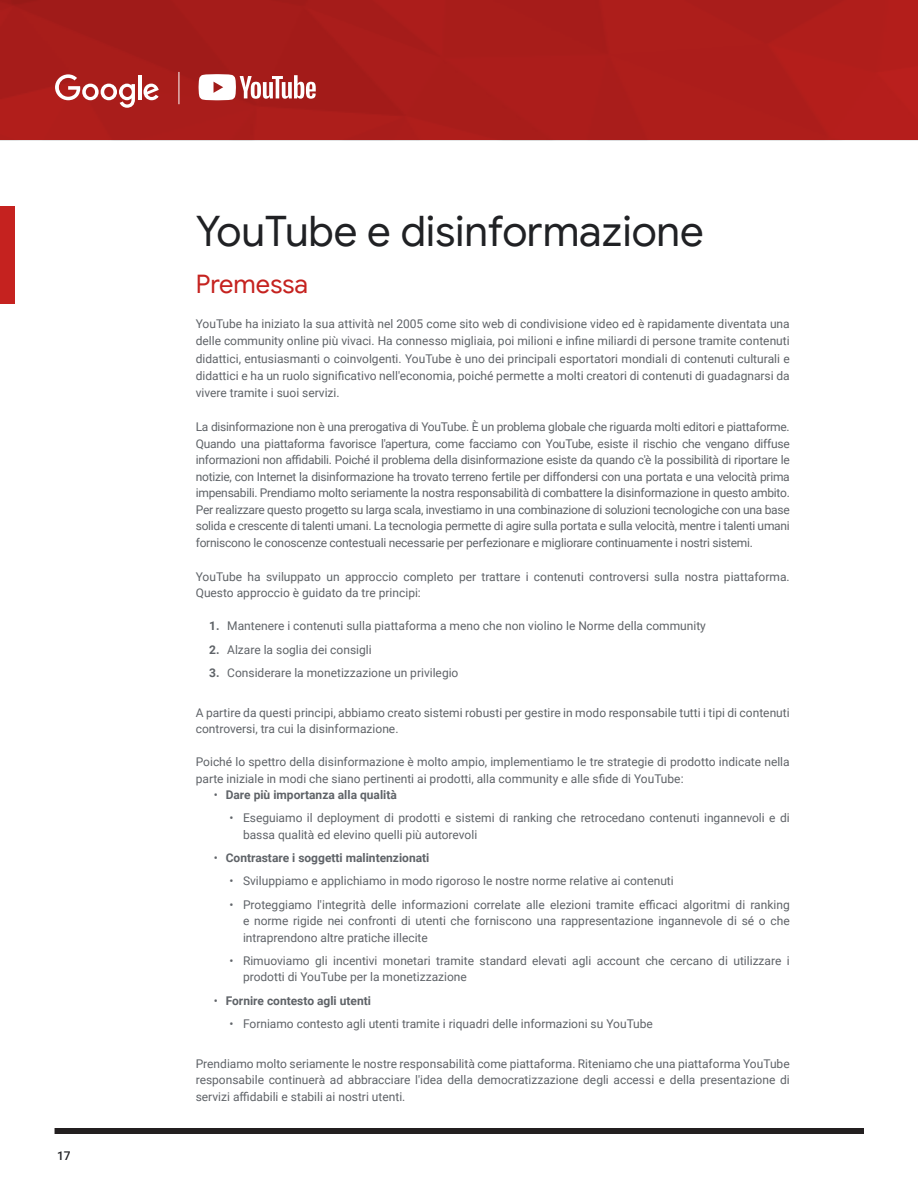
<style>
.page{position:relative;width:918px;height:1188px;background:#fff}
.page>*{position:absolute;margin:0;border:0;box-sizing:border-box;transform-origin:0 0}
.t1{font:42px "Google Sans";letter-spacing:-.005em;color:#202124}
.t2{font:25.5px "Google Sans";color:#c5221f}
.t3{font:12px/16.5px "Roboto";color:#5f6368}
.t4{font:700 12px "Roboto";color:#5f6368}
.t5{font:500 12px "Roboto";color:#202124}
.s1{font-weight:700}
.s2{font-weight:400}
</style>
<div class="page">
<img style="left:0;top:0;width:918px;height:140px">
<div style="left:55px;top:1128px;width:809px;height:6px;background:#231f20"></div>
<svg style="left:55px;top:74px;width:80px;height:34px"></svg>
<hr style="left:138px;top:75px;width:3px;height:25px;background:#fff">
<svg style="left:144px;top:84px;width:15px;height:16px"></svg>
<svg style="left:199px;top:74px;width:117px;height:26px"></svg>
<hr style="left:179px;top:72px;width:1px;height:32px;background:#fff">
<div style="left:0;top:206px;width:14px;height:97px;background:#c5221f"></div>
<p class="t5" style="left:57px;top:1147px;width:15px">17</p>
<p class="t1" style="left:196px;top:205px;width:509px">YouTube e disinformazione</p>
<p class="t2" style="left:196px;top:269px;width:114px">Premessa</p>
<p class="t3" style="left:196px;top:314px;width:596px;line-height:17.4px;text-align:justify">YouTube ha iniziato la sua attività nel 2005 come sito web di condivisione video ed è rapidamente diventata una delle community online più vivaci. Ha connesso migliaia, poi milioni e infine miliardi di persone tramite contenuti didattici, entusiasmanti o coinvolgenti. YouTube è uno dei principali esportatori mondiali di contenuti culturali e didattici e ha un ruolo significativo nell'economia, poiché permette a molti creatori di contenuti di guadagnarsi da vivere tramite i suoi servizi.</p>
<p class="t3" style="left:196px;top:418px;width:596px;text-align:justify">La disinformazione non è una prerogativa di YouTube. È un problema globale che riguarda molti editori e piattaforme.<br>Quando una piattaforma favorisce l'apertura, come facciamo con YouTube, esiste il rischio che vengano diffuse informazioni non affidabili. Poiché il problema della disinformazione esiste da quando c'è la possibilità di riportare le notizie, con Internet la disinformazione ha trovato terreno fertile per diffondersi con una portata e una velocità prima impensabili. Prendiamo molto seriamente la nostra responsabilità di combattere la disinformazione in questo ambito.<br>Per realizzare questo progetto su larga scala, investiamo in una combinazione di soluzioni tecnologiche con una base solida e crescente di talenti umani. La tecnologia permette di agire sulla portata e sulla velocità, mentre i talenti umani forniscono le conoscenze contestuali necessarie per perfezionare e migliorare continuamente i nostri sistemi.</p>
<p class="t3" style="left:196px;top:568px;width:595px">YouTube ha sviluppato un approccio completo per trattare i contenuti controversi sulla nostra piattaforma.<br>Questo approccio è guidato da tre principi:</p>
<p class="t3" style="left:209px;top:617px;width:498px"><span class="s1">1.</span> Mantenere i contenuti sulla piattaforma a meno che non violino le Norme della community</p>
<p class="t3" style="left:209px;top:641px;width:164px"><span class="s1">2.</span> Alzare la soglia dei consigli</p>
<p class="t3" style="left:209px;top:664px;width:251px"><span class="s1">3.</span> Considerare la monetizzazione un privilegio</p>
<p class="t3" style="left:196px;top:704px;width:596px">A partire da questi principi, abbiamo creato sistemi robusti per gestire in modo responsabile tutti i tipi di contenuti controversi, tra cui la disinformazione.</p>
<p class="t3" style="left:196px;top:753px;width:596px">Poiché lo spettro della disinformazione è molto ampio, implementiamo le tre strategie di prodotto indicate nella parte iniziale in modi che siano pertinenti ai prodotti, alla community e alle sfide di YouTube:</p>
<p class="t4" style="left:214px;top:786px;width:185px"><span class="s2">•</span> Dare più importanza alla qualità</p>
<p class="t3" style="left:243px;top:809px;width:548px;text-indent:-14px">• Eseguiamo il deployment di prodotti e sistemi di ranking che retrocedano contenuti ingannevoli e di bassa qualità ed elevino quelli più autorevoli</p>
<p class="t4" style="left:214px;top:849px;width:217px"><span class="s2">•</span> Contrastare i soggetti malintenzionati</p>
<p class="t3" style="left:230px;top:872px;width:446px">• Sviluppiamo e applichiamo in modo rigoroso le nostre norme relative ai contenuti</p>
<p class="t3" style="left:243px;top:896px;width:548px;text-align:justify;text-indent:-14px">• Proteggiamo l'integrità delle informazioni correlate alle elezioni tramite efficaci algoritmi di ranking e norme rigide nei confronti di utenti che forniscono una rappresentazione ingannevole di sé o che intraprendono altre pratiche illecite</p>
<p class="t3" style="left:243px;top:952px;width:548px;text-indent:-14px">• Rimuoviamo gli incentivi monetari tramite standard elevati agli account che cercano di utilizzare i prodotti di YouTube per la monetizzazione</p>
<p class="t4" style="left:214px;top:992px;width:159px"><span class="s2">•</span> Fornire contesto agli utenti</p>
<p class="t3" style="left:230px;top:1015px;width:425px">• Forniamo contesto agli utenti tramite i riquadri delle informazioni su YouTube</p>
<p class="t3" style="left:196px;top:1054px;width:596px;line-height:17px;text-align:justify">Prendiamo molto seriamente le nostre responsabilità come piattaforma. Riteniamo che una piattaforma YouTube responsabile continuerà ad abbracciare l'idea della democratizzazione degli accessi e della presentazione di servizi affidabili e stabili ai nostri utenti.</p>
</div>
